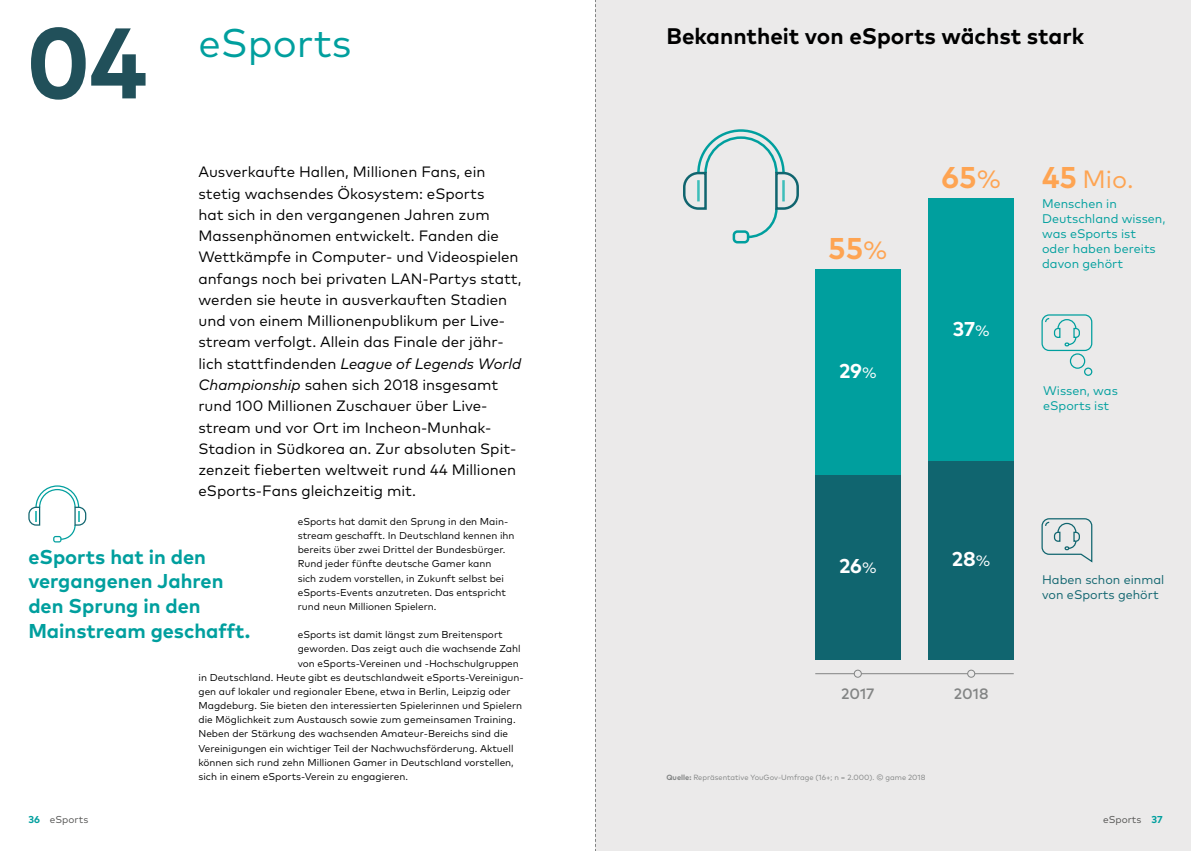
<style>
.page{position:relative;width:1191px;height:851px;background:#fff}
.page>*{position:absolute;margin:0;border:0;box-sizing:border-box;transform-origin:0 0}
.t1{font:700 100px "Mark OT";color:#21505a}
.t2{font:40px "Mark OT";color:#009f9e}
.t3{font:700 30px "Mark OT";color:#fea452}
.t4{font:25px "Mark OT";color:#fea452}
.t5{font:700 22.5px "Mark OT";color:#000}
.t6{font:700 20px/24.8px "Mark OT";color:#009f9e}
.t7{font:700 20px "Mark OT";color:#fff}
.t8{font:15px/21.2px "Mark OT";color:#000}
.t9{font:500 15px "Mark OT";color:#828484}
.t10{font:12.5px/15px "Mark OT";color:#009f9e}
.t11{font:12.5px/15px "Mark OT";color:#10656f}
.t12{font:10px/14.1px "Mark OT";color:#000}
.t13{font:10px "Mark OT";color:#545453}
.t14{font:7.5px "Mark OT";color:#828484}
.s1{font-style:italic}
.s2{font-weight:700}
.s3{font-weight:400;font-size:25px}
.s4{font-weight:400;font-size:15px}
.s5{font-weight:700;font-size:30px}
.s6{font-weight:700;color:#009f9e}
</style>
<div class="page">
<div style="left:595px;top:0;width:596px;height:850px;background:#ebeaea"></div>
<div style="left:928px;top:461px;width:85px;height:198px;background:#10656f"></div>
<div style="left:815px;top:475px;width:85px;height:184px;background:#10656f"></div>
<div style="left:815px;top:269px;width:85px;height:206px;background:#009f9e"></div>
<div style="left:928px;top:198px;width:85px;height:263px;background:#009f9e"></div>
<hr style="left:815px;top:673px;width:198px;height:1px;background:#828484">
<div style="left:853px;top:669px;width:8px;height:8px;background:#ebeaea;border:1px solid #828484;border-radius:50%"></div>
<div style="left:967px;top:669px;width:8px;height:8px;background:#ebeaea;border:1px solid #828484;border-radius:50%"></div>
<div style="left:732px;top:230px;width:17px;height:13px;border:2px solid #009f9e;border-radius:4px"></div>
<svg style="left:683px;top:129px;width:116px;height:110px"></svg>
<hr style="left:697px;top:180px;width:2px;height:21px;background:#3ebeba">
<div style="left:1041px;top:314px;width:51px;height:37px;border:1px solid #009f9e;border-radius:7px"></div>
<div style="left:1069px;top:353px;width:16px;height:16px;border:1px solid #009f9e;border-radius:50%"></div>
<div style="left:1084px;top:367px;width:8px;height:9px;border:1px solid #009f9e;border-radius:50%"></div>
<svg style="left:1044px;top:317px;width:36px;height:29px"></svg>
<svg style="left:1041px;top:518px;width:52px;height:45px"></svg>
<svg style="left:28px;top:485px;width:58px;height:57px"></svg>
<svg style="left:595px;top:0;width:1px;height:850px"></svg>
<h1 class="t1" style="left:28px;top:-2px;width:121px">04</h1>
<h2 class="t2" style="left:198px;top:18px;width:155px">eSports</h2>
<h3 class="t5" style="left:666px;top:22px;width:419px">Bekanntheit von eSports wächst stark</h3>
<p class="t8" style="left:198px;top:161px;width:324px">Ausverkaufte Hallen, Millionen Fans, ein stetig wachsendes Ökosystem: eSports<br>hat sich in den vergangenen Jahren zum Massenphänomen entwickelt. Fanden die Wettkämpfe in Computer- und Videospielen anfangs noch bei privaten LAN-Partys statt, werden sie heute in ausverkauften Stadien und von einem Millionenpublikum per Live&shy;stream verfolgt. Allein das Finale der jähr&shy;lich stattfindenden <span class="s1">League of Legends World Championship</span> sahen sich 2018 insgesamt rund 100 Millionen Zuschauer über Live&shy;stream und vor Ort im Incheon-Munhak-Stadion in Südkorea an. Zur absoluten Spit&shy;zenzeit fieberten weltweit rund 44 Millionen eSports-Fans gleichzeitig mit.</p>
<p class="t12" style="left:298px;top:514px;width:218px">eSports hat damit den Sprung in den Main&shy;stream geschafft. In Deutschland kennen ihn bereits über zwei Drittel der Bundesbürger.<br>Rund jeder fünfte deutsche Gamer kann<br>sich zudem vorstellen, in Zukunft selbst bei eSports-Events anzutreten. Das entspricht rund neun Millionen Spielern.</p>
<p class="t12" style="left:298px;top:627px;width:206px">eSports ist damit längst zum Breitensport</p>
<p class="t12" style="left:298px;top:641px;width:224px">geworden. Das zeigt auch die wachsende Zahl</p>
<p class="t12" style="left:298px;top:655px;width:223px">von eSports-Vereinen und -Hochschulgruppen</p>
<p class="t12" style="left:198px;top:670px;width:327px">in Deutschland. Heute gibt es deutschlandweit eSports-Vereinigun-</p>
<p class="t12" style="left:198px;top:684px;width:314px">gen auf lokaler und regionaler Ebene, etwa in Berlin, Leipzig oder</p>
<p class="t12" style="left:198px;top:698px;width:325px">Magdeburg. Sie bieten den interessierten Spielerinnen und Spielern</p>
<p class="t12" style="left:198px;top:712px;width:319px">die Möglichkeit zum Austausch sowie zum gemeinsamen Training.</p>
<p class="t12" style="left:198px;top:726px;width:311px">Neben der Stärkung des wachsenden Amateur-Bereichs sind die</p>
<p class="t12" style="left:198px;top:740px;width:316px">Vereinigungen ein wichtiger Teil der Nachwuchsförderung. Aktuell</p>
<p class="t12" style="left:198px;top:755px;width:317px">können sich rund zehn Millionen Gamer in Deutschland vorstellen,</p>
<p class="t12" style="left:198px;top:769px;width:211px">sich in einem eSports-Verein zu engagieren.</p>
<p class="t14" style="left:666px;top:772px;width:261px"><span class="s2">Quelle:</span> Repräsentative YouGov-Umfrage (16+; n = 2.000). © game 2018</p>
<h3 class="t3" style="left:941px;top:158px;width:61px">65<span class="s3">%</span></h3>
<h3 class="t3" style="left:828px;top:229px;width:61px">55<span class="s3">%</span></h3>
<h3 class="t7" style="left:952px;top:316px;width:38px">37<span class="s4">%</span></h3>
<h3 class="t7" style="left:839px;top:358px;width:39px">29<span class="s4">%</span></h3>
<h3 class="t6" style="left:28px;top:543px;width:223px">eSports hat in den vergangenen Jahren den Sprung in den<br>Mainstream geschafft.</h3>
<h3 class="t7" style="left:952px;top:546px;width:40px">28<span class="s4">%</span></h3>
<h3 class="t7" style="left:839px;top:553px;width:39px">26<span class="s4">%</span></h3>
<h3 class="t9" style="left:841px;top:683px;width:35px">2017</h3>
<h3 class="t9" style="left:953px;top:683px;width:36px">2018</h3>
<h3 class="t4" style="left:1042px;top:164px;width:93px"><span class="s5">45</span> Mio.</h3>
<p class="t10" style="left:1042px;top:196px;width:125px">Menschen in<br>Deutschland wissen, was eSports ist oder haben bereits davon gehört</p>
<p class="t10" style="left:1043px;top:383px;width:76px">Wissen, was eSports ist</p>
<p class="t11" style="left:1042px;top:571px;width:124px">Haben schon einmal von eSports gehört</p>
<p class="t13" style="left:28px;top:812px;width:61px"><span class="s6">36</span> eSports</p>
<p class="t13" style="left:1103px;top:812px;width:61px">eSports <span class="s6">37</span></p>
</div>
